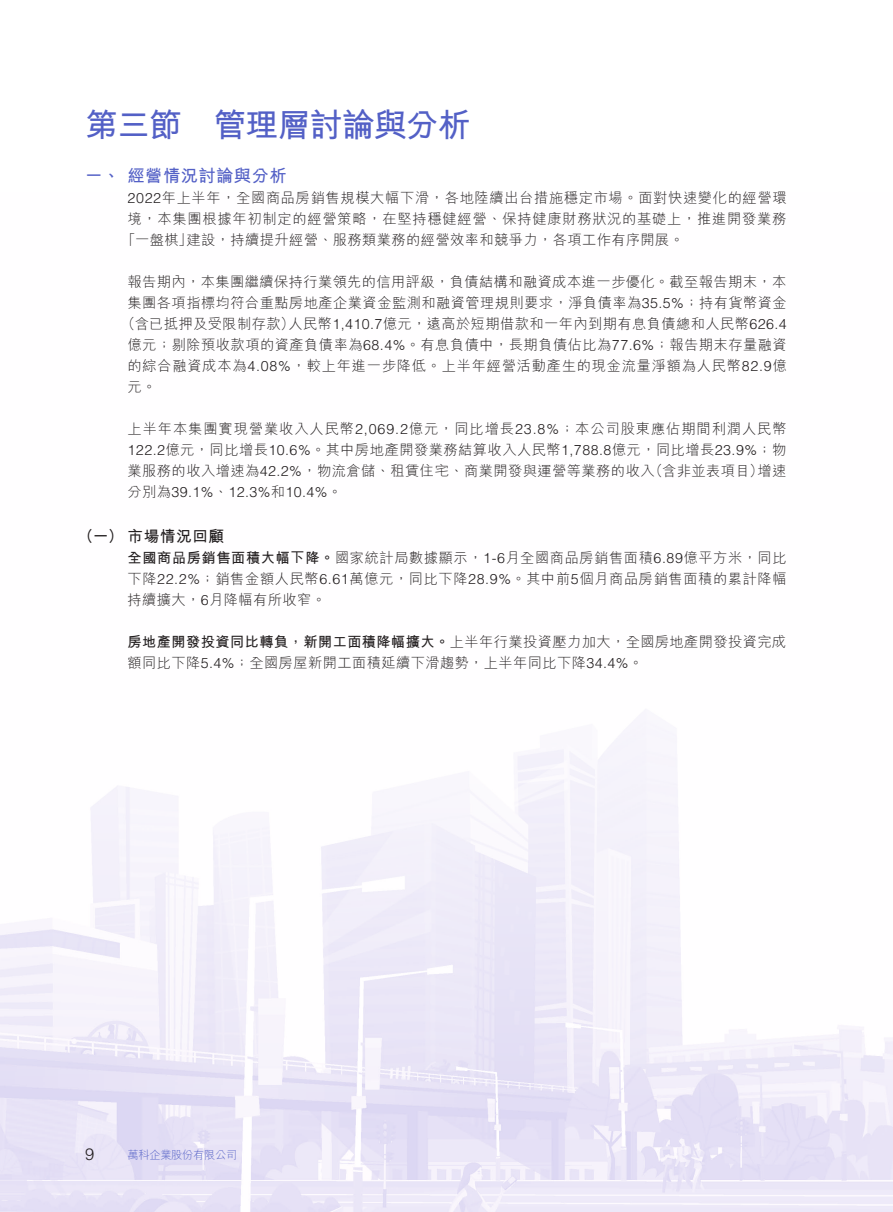
<style>
.page{position:relative;width:893px;height:1212px;background:#fff}
.page>*{position:absolute;margin:0;border:0;box-sizing:border-box;transform-origin:0 0}
.t1{font:700 33px "M Hei HK";letter-spacing:-.03em;color:#5360c6}
.t2{font:700 17.25px "M Hei HK";letter-spacing:.03em;color:#5360c6}
.t3{font:300 16.5px "Helvetica LT Std";color:#231f20}
.t4{font:700 15.75px "M Hei HK";letter-spacing:.03em;color:#231f20}
.t5{font:300 14.25px/21px "M Hei HK";letter-spacing:.03em;color:#231f20;text-align:justify}
.t6{font:300 14.25px "M Hei HK";letter-spacing:.05em;color:#231f20}
.t7{font:300 14.25px "Helvetica LT Std";color:#231f20}
.t8{font:300 11.25px "M Hei HK";letter-spacing:-.03em;color:#5360c6}
.s1{font-family:"Helvetica LT Std"}
.s2{font-family:"M Hei HK"}
.s3{font-weight:700}
</style>
<div class="page">
<img style="left:0;top:715px;width:893px;height:497px">
<h1 class="t1" style="left:85px;top:101px;width:387px">第三節　管理層討論與分析</h1>
<p class="t2" style="left:85px;top:163px;width:203px">一、經營情況討論與分析</p>
<p class="t5" style="left:128px;top:187px;width:661px"><span class="s1">2022</span>年上半年，全國商品房銷售規模大幅下滑，各地陸續出台措施穩定市場。面對快速變化的經營環</p>
<p class="t6" style="left:128px;top:209px;width:660px">境，本集團根據年初制定的經營策略，在堅持穩健經營、保持健康財務狀況的基礎上，推進開發業務</p>
<p class="t5" style="left:121px;top:229px;width:564px">「一盤棋」建設，持續提升經營、服務類業務的經營效率和競爭力，各項工作有序開展。</p>
<p class="t5" style="left:128px;top:271px;width:660px">報告期內，本集團繼續保持行業領先的信用評級，負債結構和融資成本進一步優化。截至報告期末，本</p>
<p class="t5" style="left:128px;top:292px;width:661px">集團各項指標均符合重點房地產企業資金監測和融資管理規則要求，淨負債率為<span class="s1">35.5%</span>；持有貨幣資金</p>
<p class="t5" style="left:121px;top:313px;width:667px">（含已抵押及受限制存款）人民幣<span class="s1">1,410.7</span>億元，遠高於短期借款和一年內到期有息負債總和人民幣<span class="s1">626.4</span></p>
<p class="t5" style="left:128px;top:334px;width:661px">億元；剔除預收款項的資產負債率為<span class="s1">68.4%</span>。有息負債中，長期負債佔比為<span class="s1">77.6%</span>；報告期末存量融資</p>
<p class="t6" style="left:128px;top:356px;width:661px">的綜合融資成本為<span class="s1">4.08%</span>，較上年進一步降低。上半年經營活動產生的現金流量淨額為人民幣<span class="s1">82.9</span>億</p>
<p class="t5" style="left:128px;top:376px;width:30px">元。</p>
<p class="t5" style="left:128px;top:418px;width:660px">上半年本集團實現營業收入人民幣<span class="s1">2,069.2</span>億元，同比增長<span class="s1">23.8%</span>；本公司股東應佔期間利潤人民幣<span class="s1">122.2</span>億元，同比增長<span class="s1">10.6%</span>。其中房地產開發業務結算收入人民幣<span class="s1">1,788.8</span>億元，同比增長<span class="s1">23.9%</span>；物業服務的收入增速為<span class="s1">42.2%</span>，物流倉儲、租賃住宅、商業開發與運營等業務的收入（含非並表項目）增速</p>
<p class="t7" style="left:128px;top:483px;width:216px"><span class="s2">分別為</span>39.1%<span class="s2">、</span>12.3%<span class="s2">和</span>10.4%<span class="s2">。</span></p>
<p class="t4" style="left:78px;top:525px;width:148px">（一）市場情況回顧</p>
<p class="t5" style="left:128px;top:547px;width:661px"><span class="s3">全國商品房銷售面積大幅下降。</span>國家統計局數據顯示，<span class="s1">1-6</span>月全國商品房銷售面積<span class="s1">6.89</span>億平方米，同比下降<span class="s1">22.2%</span>；銷售金額人民幣<span class="s1">6.61</span>萬億元，同比下降<span class="s1">28.9%</span>。其中前<span class="s1">5</span>個月商品房銷售面積的累計降幅持續擴大，<span class="s1">6</span>月降幅有所收窄。</p>
<p class="t5" style="left:128px;top:631px;width:660px"><span class="s3">房地產開發投資同比轉負，新開工面積降幅擴大。</span>上半年行業投資壓力加大，全國房地產開發投資完成額同比下降<span class="s1">5.4%</span>；全國房屋新開工面積延續下滑趨勢，上半年同比下降<span class="s1">34.4%</span>。</p>
<p class="t3" style="left:85px;top:1144px;width:11px">9</p>
<p class="t8" style="left:128px;top:1146px;width:111px">萬科企業股份有限公司</p>
</div>
